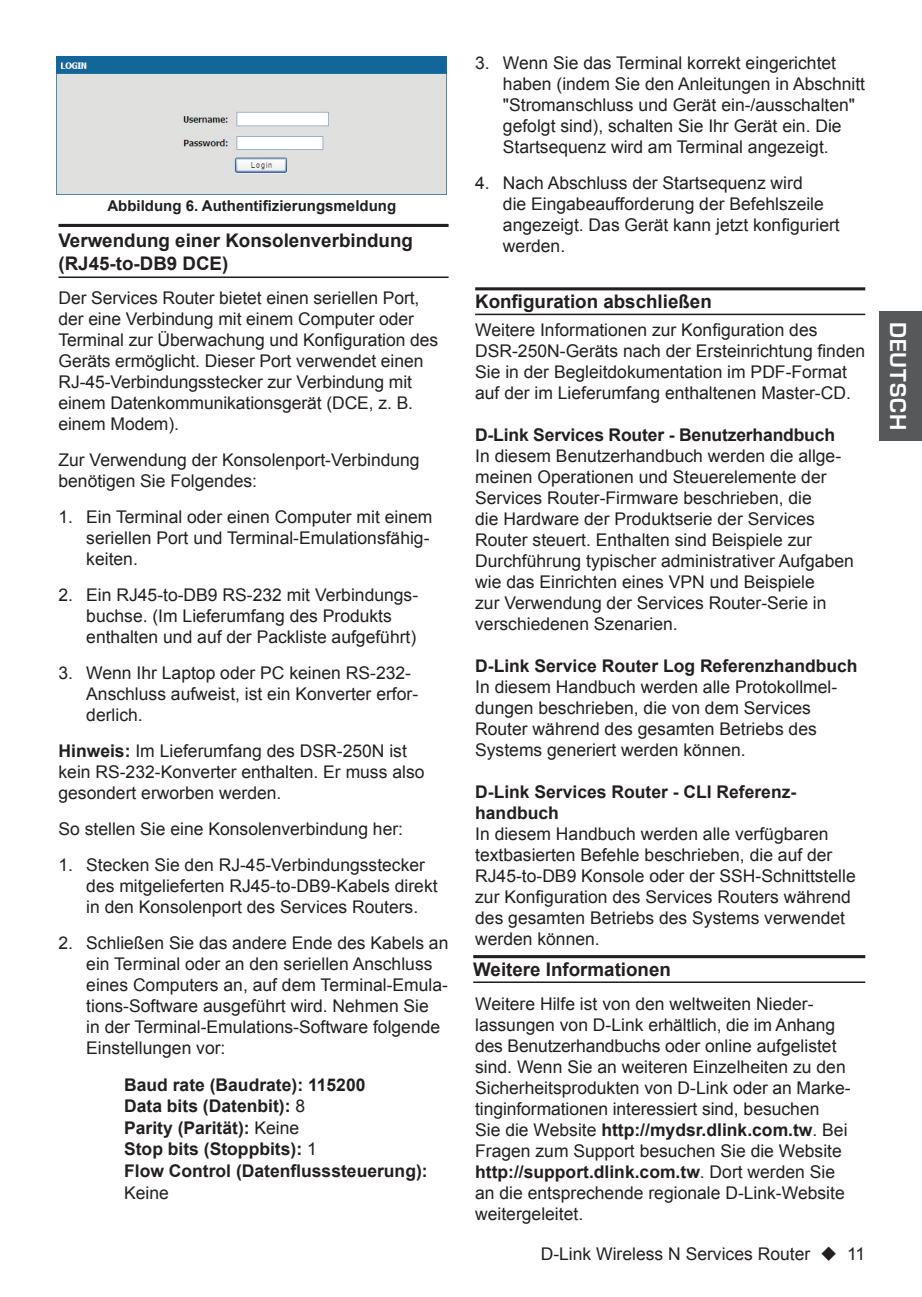
<style>
.page{position:relative;width:922px;height:1297px;background:#fff}
.page>*{position:absolute;margin:0;border:0;box-sizing:border-box;transform-origin:0 0}
.t1{font:700 23.75px "Eurostile";letter-spacing:.04em;color:#fff}
.t2{font:700 18.75px/22.5px "Arial";color:#231f20}
.t3{font:17.5px/21px "Arial";color:#231f20}
.t4{font:700 17.5px/21.5px "Arial";color:#231f20}
.t5{font:700 15px "Arial";color:#231f20}
.s1{font-weight:700}
.s2{font-weight:400}
</style>
<div class="page">
<div style="left:879px;top:311px;width:42px;height:129px;background:#57585a"></div>
<hr style="left:58px;top:276px;width:390px;height:2px;background:#231f20">
<hr style="left:58px;top:224px;width:390px;height:3px;background:#231f20">
<hr style="left:473px;top:981px;width:392px;height:2px;background:#231f20">
<hr style="left:473px;top:955px;width:392px;height:3px;background:#231f20">
<hr style="left:475px;top:314px;width:390px;height:1px;background:#231f20">
<hr style="left:475px;top:287px;width:390px;height:3px;background:#231f20">
<img style="left:57px;top:57px;width:389px;height:137px">
<p class="t5" style="left:107px;top:196px;width:290px">Abbildung 6. Authentifizierungsmeldung</p>
<p class="t2" style="left:58px;top:230px;width:356px">Verwendung einer Konsolenverbindung (RJ45-to-DB9 DCE)</p>
<p class="t3" style="left:58px;top:287px;width:381px">Der Services Router bietet einen seriellen Port, der eine Verbindung mit einem Computer oder Terminal zur Überwachung und Konfiguration des Geräts ermöglicht. Dieser Port verwendet einen RJ-45-Verbindungsstecker zur Verbindung mit einem Datenkommunikationsgerät (DCE, z. B. einem Modem).</p>
<p class="t3" style="left:58px;top:449px;width:362px">Zur Verwendung der Konsolenport-Verbindung benötigen Sie Folgendes:</p>
<p class="t3" style="left:86px;top:506px;width:347px;text-indent:-28px">1. Ein Terminal oder einen Computer mit einem seriellen Port und Terminal-Emulationsfähig&shy;keiten.</p>
<p class="t3" style="left:86px;top:584px;width:333px;text-indent:-28px">2. Ein RJ45-to-DB9 RS-232 mit Verbindungs&shy;buchse. (Im Lieferumfang des Produkts enthalten und auf der Packliste aufgeführt)</p>
<p class="t3" style="left:86px;top:662px;width:333px;text-indent:-28px">3. Wenn Ihr Laptop oder PC keinen RS-232-<br>Anschluss aufweist, ist ein Konverter erfor&shy;derlich.</p>
<p class="t3" style="left:58px;top:740px;width:367px"><span class="s1">Hinweis:</span> Im Lieferumfang des DSR-250N ist kein RS-232-Konverter enthalten. Er muss also gesondert erworben werden.</p>
<p class="t3" style="left:58px;top:818px;width:346px">So stellen Sie eine Konsolenverbindung her:</p>
<p class="t3" style="left:86px;top:854px;width:353px;text-indent:-28px">1. Stecken Sie den RJ-45-Verbindungsstecker des mitgelieferten RJ45-to-DB9-Kabels direkt in den Konsolenport des Services Routers.</p>
<p class="t3" style="left:86px;top:932px;width:363px;text-indent:-28px">2. Schließen Sie das andere Ende des Kabels an ein Terminal oder an den seriellen Anschluss eines Computers an, auf dem Terminal-Emula&shy;tions-Software ausgeführt wird. Nehmen Sie<br>in der Terminal-Emulations-Software folgende Einstellungen vor:</p>
<p class="t4" style="left:124px;top:1074px;width:305px">Baud rate (Baudrate): 115200<br>Data bits (Datenbit): <span class="s2">8<br></span>Parity (Parität): <span class="s2">Keine<br></span>Stop bits (Stoppbits): <span class="s2">1<br></span>Flow Control (Datenflusssteuerung):</p>
<p class="t3" style="left:124px;top:1182px;width:46px">Keine</p>
<p class="t3" style="left:503px;top:53px;width:363px;text-indent:-28px">3. Wenn Sie das Terminal korrekt eingerichtet haben (indem Sie den Anleitungen in Abschnitt "Stromanschluss und Gerät ein-/ausschalten" gefolgt sind), schalten Sie Ihr Gerät ein. Die Startsequenz wird am Terminal angezeigt.</p>
<p class="t3" style="left:503px;top:173px;width:338px;text-indent:-28px">4. Nach Abschluss der Startsequenz wird<br>die Eingabeaufforderung der Befehlszeile angezeigt. Das Gerät kann jetzt konfiguriert werden.</p>
<p class="t2" style="left:475px;top:291px;width:238px">Konfiguration abschließen</p>
<p class="t3" style="left:475px;top:320px;width:391px">Weitere Informationen zur Konfiguration des DSR-250N-Geräts nach der Ersteinrichtung finden Sie in der Begleitdokumentation im PDF-Format auf der im Lieferumfang enthaltenen Master-CD.</p>
<p class="t4" style="left:475px;top:425px;width:361px">D-Link Services Router - Benutzerhandbuch</p>
<p class="t3" style="left:475px;top:446px;width:380px">In diesem Benutzerhandbuch werden die allge&shy;meinen Operationen und Steuerelemente der Services Router-Firmware beschrieben, die<br>die Hardware der Produktserie der Services Router steuert. Enthalten sind Beispiele zur Durchführung typischer administrativer Aufgaben wie das Einrichten eines VPN und Beispiele<br>zur Verwendung der Services Router-Serie in verschiedenen Szenarien.</p>
<p class="t4" style="left:475px;top:656px;width:384px">D-Link Service Router Log Referenzhandbuch</p>
<p class="t3" style="left:475px;top:677px;width:363px">In diesem Handbuch werden alle Protokollmel&shy;dungen beschrieben, die von dem Services Router während des gesamten Betriebs des Systems generiert werden können.</p>
<p class="t4" style="left:475px;top:782px;width:322px">D-Link Services Router - CLI Referenz&shy;handbuch</p>
<p class="t3" style="left:475px;top:824px;width:382px">In diesem Handbuch werden alle verfügbaren textbasierten Befehle beschrieben, die auf der RJ45-to-DB9 Konsole oder der SSH-Schnittstelle zur Konfiguration des Services Routers während des gesamten Betriebs des Systems verwendet werden können.</p>
<p class="t2" style="left:473px;top:959px;width:199px">Weitere Informationen</p>
<p class="t3" style="left:475px;top:993px;width:377px">Weitere Hilfe ist von den weltweiten Nieder&shy;lassungen von D-Link erhältlich, die im Anhang des Benutzerhandbuchs oder online aufgelistet sind. Wenn Sie an weiteren Einzelheiten zu den Sicherheitsprodukten von D-Link oder an Marke&shy;tinginformationen interessiert sind, besuchen<br>Sie die Website <span class="s1">http://mydsr.dlink.com.tw</span>. Bei Fragen zum Support besuchen Sie die Website <span class="s1">http://support.dlink.com.tw</span>. Dort werden Sie an die entsprechende regionale D-Link-Website weitergeleitet.</p>
<p class="t3" style="left:540px;top:1244px;width:326px">D-Link Wireless N Services Router ◆ 11</p>
<h1 class="t1" style="left:910px;top:322px;width:110px;rotate:90deg">DEUTSCH</h1>
</div>
